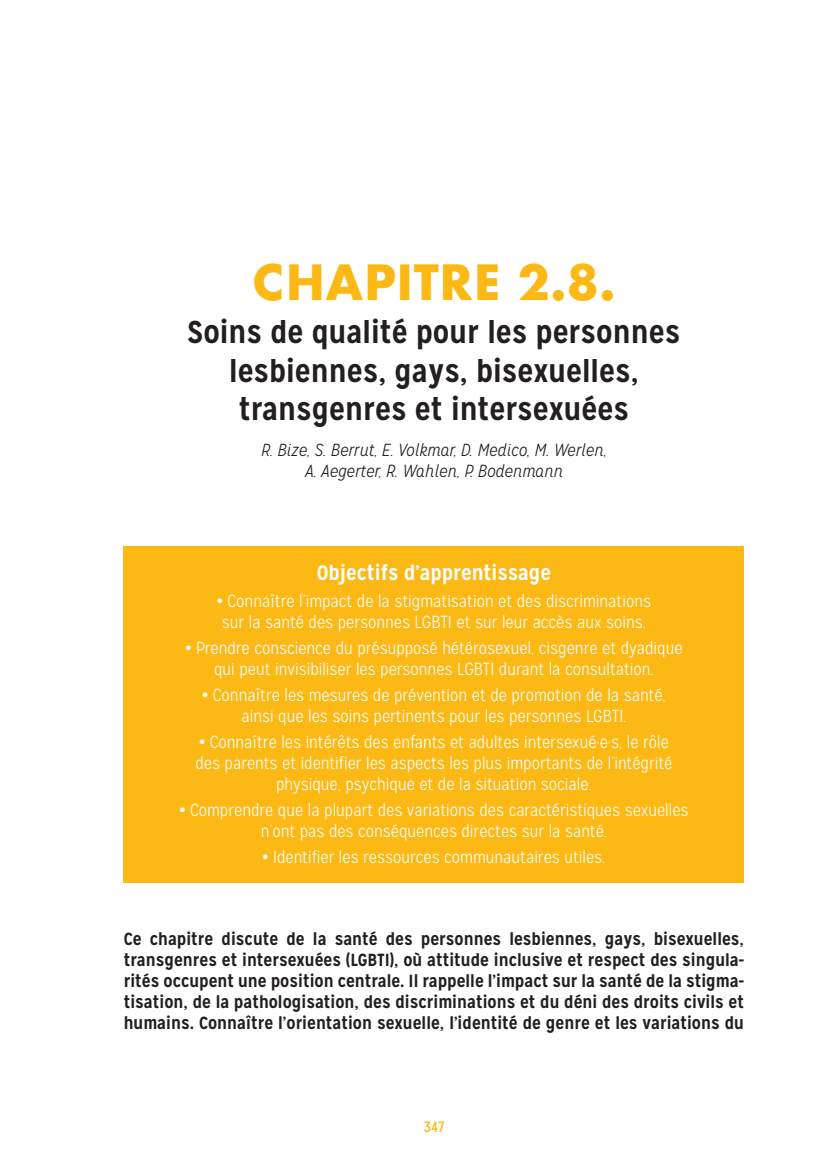
<style>
.page{position:relative;width:821px;height:1169px;background:#fff}
.page>*{position:absolute;margin:0;border:0;box-sizing:border-box;transform-origin:0 0}
.t1{font:700 47.25px "Futura";letter-spacing:.01em;color:#fcb814}
.t2{font:700 31.5px/38.5px "Mission Gothic";color:#231f20;text-align:center}
.t3{font:700 21px "Mission Gothic";color:#fff}
.t4{font:300 17.5px/21px "Mission Gothic";color:#fff;text-align:center}
.t5{font:700 17.5px/21px "Mission Gothic";color:#231f20;text-align:justify}
.t6{font:italic 300 17.5px/21px "Mission Gothic";color:#231f20;text-align:center}
.t7{font:14.88px "Mission Gothic";color:#fcb814}
.s1{font-weight:700}
</style>
<div class="page">
<div style="left:124px;top:546px;width:620px;height:336px;background:#fcb814"></div>
<h1 class="t1" style="left:252px;top:247px;width:365px">CHAPITRE 2.8.</h1>
<h2 class="t2" style="left:188px;top:313px;width:494px">Soins de qualité pour les personnes lesbiennes, gays, bisexuelles, transgenres et intersexuées</h2>
<p class="t6" style="left:261px;top:439px;width:347px">R. Bize, S. Berrut, E. Volkmar, D. Medico, M. Werlen,<br>A. Aegerter, R. Wahlen, P. Bodenmann</p>
<p class="t3" style="left:317px;top:559px;width:236px">Objectifs d’apprentissage</p>
<p class="t4" style="left:217px;top:590px;width:436px;text-align:left"><span class="s1">•</span> Connaître l’impact de la stigmatisation et des discriminations sur la santé des personnes LGBTI et sur leur accès aux soins.</p>
<p class="t4" style="left:185px;top:637px;width:499px"><span class="s1">•</span> Prendre conscience du présupposé hétérosexuel, cisgenre et dyadique qui peut invisibiliser les personnes LGBTI durant la consultation.</p>
<p class="t4" style="left:202px;top:684px;width:465px"><span class="s1">•</span> Connaître les mesures de prévention et de promotion de la santé, ainsi que les soins pertinents pour les personnes LGBTI.</p>
<p class="t4" style="left:195px;top:731px;width:478px"><span class="s1">•</span> Connaître les intérêts des enfants et adultes intersexué·e·s, le rôle des parents et identifier les aspects les plus importants de l’intégrité physique, psychique et de la situation sociale.</p>
<p class="t4" style="left:179px;top:799px;width:510px"><span class="s1">•</span> Comprendre que la plupart des variations des caractéristiques sexuelles n’ont pas des conséquences directes sur la santé.</p>
<p class="t4" style="left:262px;top:846px;width:344px"><span class="s1">•</span> Identifier les ressources communautaires utiles.</p>
<p class="t5" style="left:124px;top:928px;width:622px">Ce chapitre discute de la santé des personnes lesbiennes, gays, bisexuelles, transgenres et intersexuées (LGBTI), où attitude inclusive et respect des singula&shy;rités occupent une position centrale. Il rappelle l’impact sur la santé de la stigma&shy;tisation, de la pathologisation, des discriminations et du déni des droits civils et humains. Connaître l’orientation sexuelle, l’identité de genre et les variations du</p>
<p class="t7" style="left:424px;top:1118px;width:22px">347</p>
</div>
